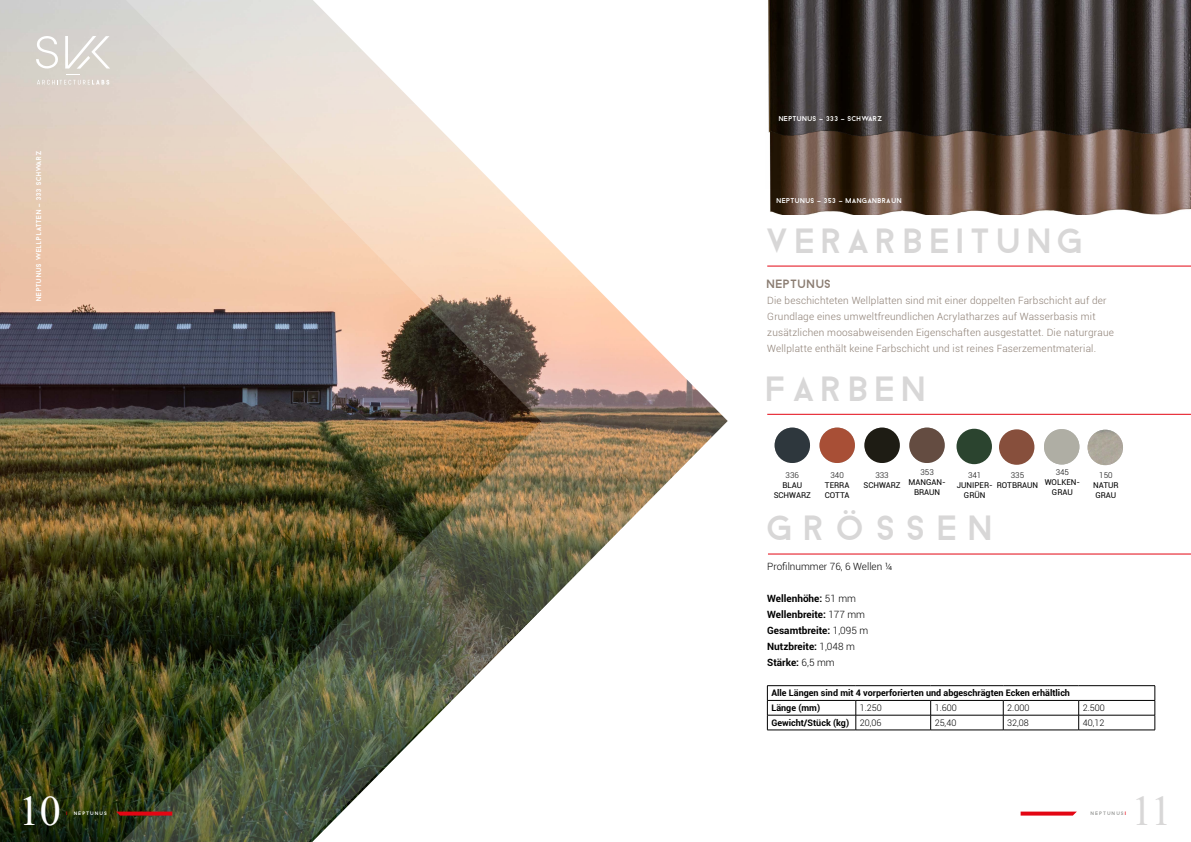
<style>
.page{position:relative;width:1191px;height:842px;background:#fff}
.page>*{position:absolute;margin:0;border:0;box-sizing:border-box;transform-origin:0 0}
.t1{font:42px "Times New Roman";color:#fff}
.t2{font:42px "Times New Roman";color:#d8d7d7}
.t3{font:35px "Droidiga";letter-spacing:.12em;color:#d8d7d7}
.t4{font:35px "Droidiga";letter-spacing:.285em;color:#d8d7d7}
.t5{font:35px "Droidiga";letter-spacing:.15em;color:#d8d7d7}
.t6{font:12px "Droidiga";letter-spacing:-.01em;color:#8b7d72}
.t7{font:300 10px/16px "Roboto";letter-spacing:.02em;color:#8b7d72}
.t8{font:700 10px/16px "Roboto";color:#000}
.t9{font:300 10px "Roboto";color:#000}
.t10{font:700 9px/14.8px "Roboto";color:#000}
.t11{font:300 9px "Roboto";color:#000}
.t12{font:8px/10px "Roboto";color:#000;text-align:center}
.t13{font:300 8px "Roboto";color:#000}
.t14{font:7px "Droidiga";letter-spacing:-.005em;color:#fff}
.t15{font:5px "Droidiga";letter-spacing:.17em;color:#fff}
.t16{font:5px "Droidiga";letter-spacing:.17em;color:#969795}
.s1{color:#e30613}
.s2{font-weight:300}
</style>
<div class="page">
<img style="left:0;top:0;width:112px;height:842px">
<svg style="left:36px;top:36px;width:74px;height:49px"></svg>
<img style="left:112px;top:0;width:616px;height:842px">
<svg style="left:116px;top:811px;width:56px;height:4px"></svg>
<svg style="left:1020px;top:811px;width:56px;height:4px"></svg>
<hr style="left:767px;top:266px;width:424px;height:1px;background:#e30613">
<hr style="left:767px;top:414px;width:424px;height:1px;background:#e30613">
<hr style="left:768px;top:554px;width:423px;height:1px;background:#e30613">
<img style="left:909px;top:428px;width:35px;height:35px;border-radius:18px">
<div style="left:956px;top:429px;width:36px;height:35px;background:#2b442f;border-radius:50%"></div>
<div style="left:999px;top:429px;width:35px;height:36px;background:#874f3c;border-radius:50%"></div>
<img style="left:1044px;top:429px;width:35px;height:35px;border-radius:18px">
<img style="left:1087px;top:430px;width:36px;height:35px;border-radius:18px">
<img style="left:864px;top:428px;width:36px;height:35px;border-radius:18px">
<img style="left:819px;top:428px;width:36px;height:35px;border-radius:18px">
<img style="left:774px;top:428px;width:36px;height:35px;border-radius:18px">
<img style="left:770px;top:188px;width:421px;height:26px">
<img style="left:768px;top:0;width:423px;height:188px">
<hr style="left:767px;top:730px;width:88px;height:1px;background:#000">
<hr style="left:855px;top:730px;width:75px;height:1px;background:#000">
<hr style="left:930px;top:730px;width:73px;height:1px;background:#000">
<hr style="left:1003px;top:730px;width:75px;height:1px;background:#000">
<hr style="left:1078px;top:730px;width:77px;height:1px;background:#000">
<hr style="left:767px;top:685px;width:88px;height:1px;background:#000">
<hr style="left:855px;top:685px;width:75px;height:1px;background:#000">
<hr style="left:930px;top:685px;width:73px;height:1px;background:#000">
<hr style="left:1003px;top:685px;width:75px;height:1px;background:#000">
<hr style="left:1078px;top:685px;width:77px;height:1px;background:#000">
<hr style="left:767px;top:700px;width:88px;height:1px;background:#000">
<svg style="left:767px;top:686px;width:1px;height:44px"></svg>
<hr style="left:855px;top:700px;width:75px;height:1px;background:#000">
<svg style="left:855px;top:700px;width:1px;height:30px"></svg>
<hr style="left:930px;top:700px;width:73px;height:1px;background:#000">
<svg style="left:930px;top:700px;width:1px;height:30px"></svg>
<svg style="left:1003px;top:701px;width:1px;height:29px"></svg>
<svg style="left:1078px;top:701px;width:1px;height:29px"></svg>
<svg style="left:1154px;top:686px;width:1px;height:44px"></svg>
<hr style="left:767px;top:715px;width:88px;height:1px;background:#000">
<hr style="left:855px;top:715px;width:75px;height:1px;background:#000">
<hr style="left:930px;top:715px;width:73px;height:1px;background:#000">
<hr style="left:1003px;top:715px;width:75px;height:1px;background:#000">
<hr style="left:1078px;top:715px;width:77px;height:1px;background:#000">
<hr style="left:1003px;top:700px;width:75px;height:1px;background:#000">
<hr style="left:1078px;top:700px;width:77px;height:1px;background:#000">
<p class="t14" style="left:35px;top:301px;width:152px;rotate:-90deg">NEPTUNUS WELLPLATTEN - 333 SCHWARZ</p>
<h1 class="t1" style="left:19px;top:781px;width:43px">10</h1>
<p class="t15" style="left:67px;top:811px;width:42px"><span class="s1">|</span> NEPTUNUS</p>
<p class="t14" style="left:779px;top:115px;width:105px">NEPTUNUS - 333 - SCHWARZ</p>
<p class="t14" style="left:777px;top:197px;width:127px">NEPTUNUS - 353 - MANGANBRAUN</p>
<h2 class="t3" style="left:767px;top:220px;width:320px">VERARBEITUNG</h2>
<p class="t6" style="left:767px;top:277px;width:66px">NEPTUNUS</p>
<p class="t7" style="left:767px;top:292px;width:348px">Die beschichteten Wellplatten sind mit einer doppelten Farbschicht auf der Grundlage eines umweltfreundlichen Acrylatharzes auf Wasserbasis mit zusätzlichen moosabweisenden Eigenschaften ausgestattet. Die naturgraue Wellplatte enthält keine Farbschicht und ist reines Faserzementmaterial.</p>
<h2 class="t5" style="left:767px;top:369px;width:163px">FARBEN</h2>
<p class="t13" style="left:785px;top:469px;width:15px">336</p>
<p class="t12" style="left:773px;top:480px;width:39px">BLAU<br>SCHWARZ</p>
<p class="t13" style="left:830px;top:469px;width:15px">340</p>
<p class="t12" style="left:825px;top:480px;width:26px;text-align:left">TERRA<br>COTTA</p>
<p class="t13" style="left:875px;top:469px;width:15px">333</p>
<p class="t12" style="left:863px;top:480px;width:39px">SCHWARZ</p>
<p class="t13" style="left:920px;top:467px;width:15px">353</p>
<p class="t12" style="left:908px;top:477px;width:39px">MANGAN-<br>BRAUN</p>
<p class="t13" style="left:1055px;top:467px;width:15px">345</p>
<p class="t12" style="left:1044px;top:477px;width:37px">WOLKEN-<br>GRAU</p>
<p class="t13" style="left:968px;top:469px;width:15px">341</p>
<p class="t12" style="left:956px;top:479px;width:37px">JUNIPER-<br>GRÜN</p>
<p class="t13" style="left:1010px;top:469px;width:15px">335</p>
<p class="t12" style="left:996px;top:480px;width:43px">ROTBRAUN</p>
<p class="t13" style="left:1099px;top:469px;width:15px">150</p>
<p class="t12" style="left:1093px;top:479px;width:27px;text-align:left">NATUR<br>GRAU</p>
<h2 class="t4" style="left:768px;top:507px;width:230px">GRÖSSEN</h2>
<p class="t9" style="left:767px;top:559px;width:127px">Profilnummer 76, 6 Wellen ¼</p>
<p class="t8" style="left:767px;top:590px;width:102px">Wellenhöhe: <span class="s2">51 mm<br></span>Wellenbreite: <span class="s2">177 mm<br></span>Gesamtbreite: <span class="s2">1,095 m<br></span>Nutzbreite: <span class="s2">1,048 m<br></span>Stärke: <span class="s2">6,5 mm</span></p>
<p class="t10" style="left:771px;top:685px;width:300px">Alle Längen sind mit 4 vorperforierten und abgeschrägten Ecken erhältlich<br>Länge (mm)</p>
<p class="t11" style="left:859px;top:702px;width:24px">1.250</p>
<p class="t11" style="left:934px;top:702px;width:24px">1.600</p>
<p class="t11" style="left:1007px;top:702px;width:24px">2.000</p>
<p class="t11" style="left:1082px;top:702px;width:24px">2.500</p>
<p class="t10" style="left:771px;top:715px;width:112px">Gewicht/Stück (kg) <span class="s2">20,06</span></p>
<p class="t11" style="left:934px;top:716px;width:23px">25,40</p>
<p class="t11" style="left:1007px;top:716px;width:23px">32,08</p>
<p class="t11" style="left:1082px;top:716px;width:23px">40,12</p>
<p class="t16" style="left:1090px;top:811px;width:37px">NEPTUNUS<span class="s1">|</span></p>
<h1 class="t2" style="left:1131px;top:781px;width:42px">11</h1>
</div>
